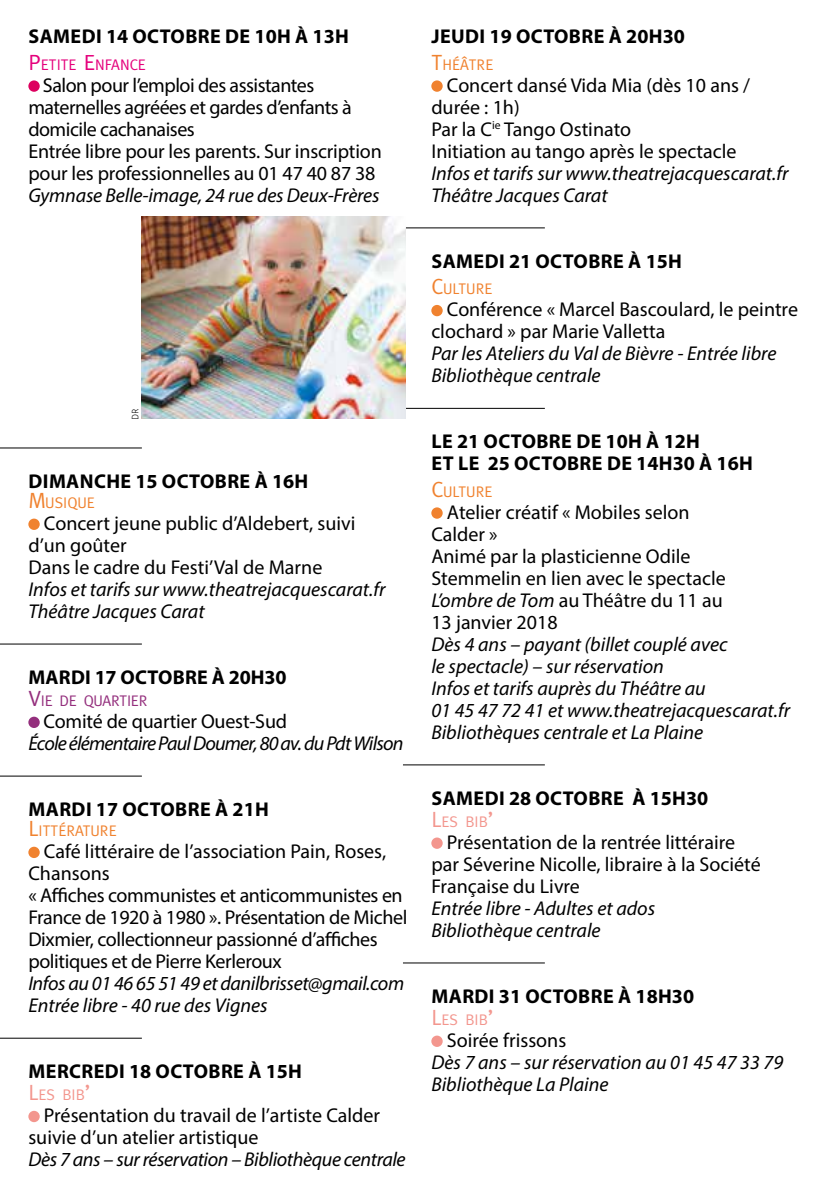
<style>
.page{position:relative;width:840px;height:1191px;background:#fff}
.page>*{position:absolute;margin:0;border:0;box-sizing:border-box;transform-origin:0 0}
.t1{font:20px/22px "Myriad Pro";color:#000}
.t2{font:italic 20px/22px "Myriad Pro";color:#000}
.t3{font:700 20px/22px "Myriad Pro";letter-spacing:.02em;color:#000}
.t4{font:20px/22px "Myriad Pro";letter-spacing:-.02em;color:#000}
.t5{font:20px/22px "Myriad Pro";letter-spacing:-.025em;color:#000}
.t6{font:italic 20px/22px "Myriad Pro";letter-spacing:-.02em;color:#000}
.t7{font:italic 20px "Myriad Pro";letter-spacing:-.04em;color:#000}
.t8{font:15.4px "Meta Caps";color:#f0822f}
.t9{font:15.4px "Meta Caps";color:#f3968e}
.t10{font:15.4px "Meta Caps";color:#e5007c}
.t11{font:15.4px "Meta Caps";letter-spacing:-.015em;color:#942f7d}
.t12{font:300 10px "Bulo";color:#000}
.s1{font-size:22px}
.s2{font-style:italic}
</style>
<div class="page">
<hr style="left:0;top:447px;width:142px;height:1px;background:#000">
<hr style="left:0;top:643px;width:142px;height:1px;background:#000">
<hr style="left:0;top:775px;width:142px;height:1px;background:#000">
<hr style="left:0;top:1037px;width:142px;height:1px;background:#000">
<div style="left:28px;top:80px;width:12px;height:12px;background:#dd005f;border-radius:50%"></div>
<div style="left:28px;top:518px;width:12px;height:12px;background:#f0822f;border-radius:50%"></div>
<div style="left:28px;top:716px;width:12px;height:12px;background:#942f7d;border-radius:50%"></div>
<div style="left:28px;top:846px;width:12px;height:12px;background:#f0822f;border-radius:50%"></div>
<div style="left:28px;top:1110px;width:12px;height:12px;background:#f3968e;border-radius:50%"></div>
<hr style="left:403px;top:227px;width:141px;height:1px;background:#000">
<hr style="left:403px;top:408px;width:141px;height:1px;background:#000">
<hr style="left:403px;top:764px;width:141px;height:1px;background:#000">
<hr style="left:403px;top:962px;width:141px;height:1px;background:#000">
<div style="left:431px;top:80px;width:11px;height:12px;background:#f0822f;border-radius:50%"></div>
<div style="left:431px;top:305px;width:11px;height:11px;background:#f0822f;border-radius:50%"></div>
<div style="left:431px;top:507px;width:11px;height:12px;background:#f0822f;border-radius:50%"></div>
<div style="left:431px;top:837px;width:11px;height:12px;background:#f3968e;border-radius:50%"></div>
<div style="left:431px;top:1035px;width:11px;height:12px;background:#f3968e;border-radius:50%"></div>
<img style="left:142px;top:216px;width:263px;height:202px">
<p class="t3" style="left:29px;top:25px;width:321px">SAMEDI 14 OCTOBRE DE 10H À 13H</p>
<p class="t10" style="left:28px;top:56px;width:119px"><span class="s1">P</span>ETITE <span class="s1">E</span>NFANCE</p>
<p class="t5" style="left:28px;top:74px;width:355px;text-indent:15px">Salon pour l’emploi des assistantes maternelles agréées et gardes d’enfants à domicile cachanaises<br>Entrée libre pour les parents. Sur inscription pour les professionnelles au 01 47 40 87 38</p>
<p class="t2" style="left:28px;top:184px;width:352px">Gymnase Belle-image, 24 rue des Deux-Frères</p>
<p class="t12" style="left:129px;top:420px;width:13px;rotate:-90deg">DR</p>
<p class="t3" style="left:29px;top:469px;width:281px">DIMANCHE 15 OCTOBRE À 16H</p>
<p class="t8" style="left:28px;top:494px;width:68px"><span class="s1">M</span>USIQUE</p>
<p class="t1" style="left:28px;top:512px;width:328px;text-indent:16px">Concert jeune public d’Aldebert, suivi d’un goûter<br>Dans le cadre du Festi’Val de Marne</p>
<p class="t2" style="left:28px;top:578px;width:358px">Infos et tarifs sur www.theatrejacquescarat.fr<br>Théâtre Jacques Carat</p>
<p class="t3" style="left:29px;top:665px;width:259px">MARDI 17 OCTOBRE À 20H30</p>
<p class="t11" style="left:28px;top:692px;width:120px"><span class="s1">V</span>IE DE QUARTIER</p>
<p class="t1" style="left:44px;top:710px;width:245px">Comité de quartier Ouest-Sud</p>
<p class="t7" style="left:28px;top:731px;width:376px">École élémentaire Paul Doumer, 80 av. du Pdt Wilson</p>
<p class="t3" style="left:29px;top:797px;width:241px">MARDI 17 OCTOBRE À 21H</p>
<p class="t8" style="left:28px;top:822px;width:90px"><span class="s1">L</span>ITTÉRATURE</p>
<p class="t4" style="left:28px;top:840px;width:380px;text-indent:16px">Café littéraire de l’association Pain, Roses, Chansons<br>« Affiches communistes et anticommunistes en France de 1920 à 1980 ». Présentation de Michel Dixmier, collectionneur passionné d’affiches politiques et de Pierre Kerleroux</p>
<p class="t6" style="left:28px;top:972px;width:377px">Infos au 01 46 65 51 49 et danilbrisset@gmail.com<br>Entrée libre - 40 rue des Vignes</p>
<p class="t3" style="left:29px;top:1059px;width:275px">MERCREDI 18 OCTOBRE À 15H</p>
<p class="t9" style="left:28px;top:1086px;width:64px"><span class="s1">L</span>ES BIB<span class="s1">’</span></p>
<p class="t1" style="left:28px;top:1104px;width:353px;text-indent:16px">Présentation du travail de l’artiste Calder suivie d’un atelier artistique</p>
<p class="t6" style="left:28px;top:1148px;width:378px">Dès 7 ans – sur réservation – Bibliothèque centrale</p>
<p class="t3" style="left:431px;top:25px;width:255px">JEUDI 19 OCTOBRE À 20H30</p>
<p class="t8" style="left:431px;top:56px;width:63px"><span class="s1">T</span>HÉÂTRE</p>
<p class="t1" style="left:431px;top:74px;width:320px;text-indent:16px">Concert dansé Vida Mia (dès 10 ans / durée : 1h)<br>Par la C<sup>ie</sup> Tango Ostinato<br>Initiation au tango après le spectacle</p>
<p class="t2" style="left:431px;top:162px;width:358px">Infos et tarifs sur www.theatrejacquescarat.fr<br>Théâtre Jacques Carat</p>
<p class="t3" style="left:431px;top:249px;width:252px">SAMEDI 21 OCTOBRE À 15H</p>
<p class="t8" style="left:431px;top:280px;width:63px"><span class="s1">C</span>ULTURE</p>
<p class="t1" style="left:431px;top:298px;width:368px;text-indent:16px">Conférence « Marcel Bascoulard, le peintre clochard » par Marie Valletta</p>
<p class="t2" style="left:431px;top:342px;width:346px">Par les Ateliers du Val de Bièvre - Entrée libre<br>Bibliothèque centrale</p>
<p class="t3" style="left:431px;top:430px;width:322px">LE 21 OCTOBRE DE 10H À 12H<br>ET LE 25 OCTOBRE DE 14H30 À 16H</p>
<p class="t8" style="left:431px;top:482px;width:63px"><span class="s1">C</span>ULTURE</p>
<p class="t1" style="left:431px;top:501px;width:296px;text-indent:16px">Atelier créatif « Mobiles selon<br>Calder »<br>Animé par la plasticienne Odile<br>Stemmelin en lien avec le spectacle<br><span class="s2">L’ombre de Tom</span> au Théâtre du 11 au<br>13 janvier 2018</p>
<p class="t2" style="left:431px;top:633px;width:360px">Dès 4 ans – payant (billet couplé avec<br>le spectacle) – sur réservation<br>Infos et tarifs auprès du Théâtre au<br>01 45 47 72 41 et www.theatrejacquescarat.fr Bibliothèques centrale et La Plaine</p>
<p class="t3" style="left:431px;top:786px;width:278px">SAMEDI 28 OCTOBRE À 15H30</p>
<p class="t9" style="left:431px;top:812px;width:64px"><span class="s1">L</span>ES BIB<span class="s1">’</span></p>
<p class="t1" style="left:431px;top:831px;width:331px;text-indent:16px">Présentation de la rentrée littéraire par Séverine Nicolle, libraire à la Société<br>Française du Livre</p>
<p class="t2" style="left:431px;top:897px;width:225px">Entrée libre - Adultes et ados<br>Bibliothèque centrale</p>
<p class="t3" style="left:431px;top:984px;width:264px">MARDI 31 OCTOBRE À 18H30</p>
<p class="t9" style="left:431px;top:1010px;width:64px"><span class="s1">L</span>ES BIB<span class="s1">’</span></p>
<p class="t1" style="left:446px;top:1029px;width:121px">Soirée frissons</p>
<p class="t2" style="left:431px;top:1051px;width:353px">Dès 7 ans – sur réservation au 01 45 47 33 79<br>Bibliothèque La Plaine</p>
</div>
